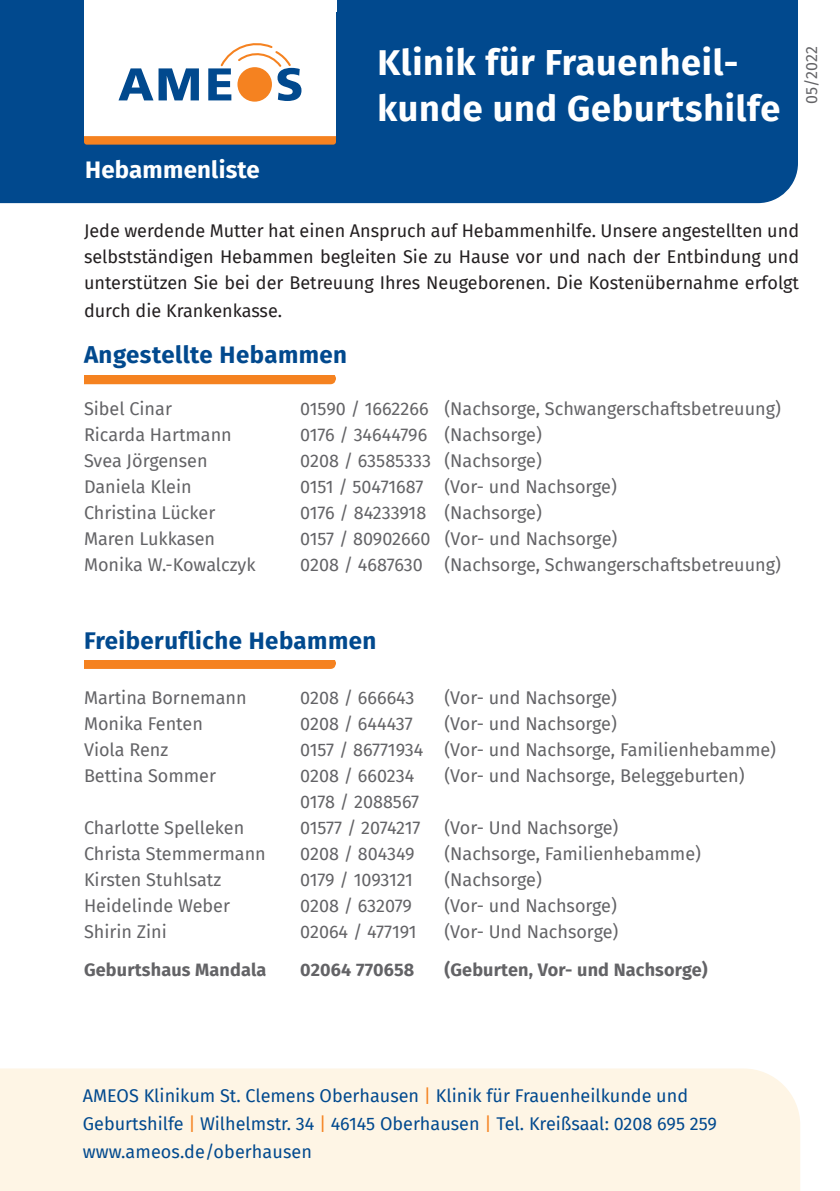
<style>
.page{position:relative;width:840px;height:1191px;background:#fff}
.page>*{position:absolute;margin:0;border:0;box-sizing:border-box;transform-origin:0 0}
.t1{font:700 36px/46px "Fira Sans";letter-spacing:.02em;color:#fff}
.t2{font:700 24px "Fira Sans";letter-spacing:.02em;color:#01498e}
.t3{font:700 24px "Fira Sans";letter-spacing:.01em;color:#fff}
.t4{font:18px "Fira Sans";color:#636366}
.t5{font:18px/26px "Fira Sans";color:#231f20;text-align:justify}
.t6{font:18px/28px "Fira Sans";color:#01498e}
.t7{font:700 18px "Fira Sans";letter-spacing:.01em;color:#636366}
.t8{font:18px "Fira Sans";letter-spacing:-.02em;color:#636366}
.t9{font:16px "Fira Sans";letter-spacing:.02em;color:#636366}
.s1{color:#f58220}
</style>
<div class="page">
<div style="left:0;top:1068px;width:799px;height:123px;background:#fef5e5"></div>
<div style="left:0;top:0;width:797px;height:203px;background:#01498e"></div>
<div style="left:84px;top:0;width:252px;height:136px;background:#fff"></div>
<svg style="left:118px;top:68px;width:81px;height:32px"></svg>
<svg style="left:208px;top:43px;width:93px;height:58px"></svg>
<div style="left:237px;top:67px;width:35px;height:35px;background:#f58220;border-radius:50%"></div>
<svg style="left:84px;top:136px;width:252px;height:9px;background:#ea8127"></svg>
<div style="left:84px;top:376px;width:252px;height:8px;background:#f58220"></div>
<svg style="left:84px;top:660px;width:252px;height:9px;background:#f58322"></svg>
<h2 class="t3" style="left:85px;top:149px;width:176px">Hebammenliste</h2>
<h1 class="t1" style="left:377px;top:37px;width:404px">Klinik für Frauenheil&shy;kunde und Geburtshilfe</h1>
<p class="t9" style="left:799px;top:104px;width:60px;rotate:-90deg">05/2022</p>
<p class="t5" style="left:84px;top:218px;width:716px">Jede werdende Mutter hat einen Anspruch auf Hebammenhilfe. Unsere angestellten und selbstständigen Hebammen begleiten Sie zu Hause vor und nach der Entbindung und unterstützen Sie bei der Betreuung Ihres Neugeborenen. Die Kostenübernahme erfolgt</p>
<p class="t5" style="left:84px;top:298px;width:199px">durch die Krankenkasse.</p>
<h2 class="t2" style="left:84px;top:334px;width:264px">Angestellte Hebammen</h2>
<p class="t4" style="left:84px;top:395px;width:89px">Sibel Cinar</p>
<p class="t4" style="left:300px;top:395px;width:482px">01590 / 1662266 (Nachsorge, Schwangerschaftsbetreuung)</p>
<p class="t4" style="left:84px;top:421px;width:149px">Ricarda Hartmann</p>
<p class="t4" style="left:300px;top:421px;width:243px">0176 / 34644796 (Nachsorge)</p>
<p class="t4" style="left:84px;top:447px;width:125px">Svea Jörgensen</p>
<p class="t4" style="left:300px;top:447px;width:243px">0208 / 63585333 (Nachsorge)</p>
<p class="t4" style="left:84px;top:473px;width:109px">Daniela Klein</p>
<p class="t4" style="left:300px;top:473px;width:318px">0151 / 50471687 (Vor- und Nachsorge)</p>
<p class="t4" style="left:84px;top:499px;width:133px">Christina Lücker</p>
<p class="t4" style="left:300px;top:499px;width:243px">0176 / 84233918 (Nachsorge)</p>
<p class="t4" style="left:84px;top:525px;width:133px">Maren Lukkasen</p>
<p class="t4" style="left:300px;top:525px;width:318px">0157 / 80902660 (Vor- und Nachsorge)</p>
<p class="t4" style="left:84px;top:551px;width:173px">Monika W.-Kowalczyk</p>
<p class="t4" style="left:300px;top:551px;width:482px">0208 / 4687630 (Nachsorge, Schwangerschaftsbetreuung)</p>
<h2 class="t2" style="left:84px;top:620px;width:294px">Freiberufliche Hebammen</h2>
<p class="t4" style="left:84px;top:684px;width:164px">Martina Bornemann</p>
<p class="t4" style="left:300px;top:684px;width:116px">0208 / 666643</p>
<p class="t4" style="left:444px;top:684px;width:174px">(Vor- und Nachsorge)</p>
<p class="t4" style="left:84px;top:710px;width:120px">Monika Fenten</p>
<p class="t4" style="left:300px;top:710px;width:114px">0208 / 644437</p>
<p class="t4" style="left:444px;top:710px;width:174px">(Vor- und Nachsorge)</p>
<p class="t4" style="left:84px;top:736px;width:86px">Viola Renz</p>
<p class="t4" style="left:300px;top:736px;width:477px">0157 / 86771934 (Vor- und Nachsorge, Familienhebamme)</p>
<p class="t4" style="left:84px;top:762px;width:133px">Bettina Sommer</p>
<p class="t4" style="left:300px;top:762px;width:115px">0208 / 660234</p>
<p class="t4" style="left:444px;top:762px;width:301px">(Vor- und Nachsorge, Beleggeburten)</p>
<p class="t4" style="left:300px;top:788px;width:120px">0178 / 2088567</p>
<p class="t4" style="left:84px;top:814px;width:162px">Charlotte Spelleken</p>
<p class="t8" style="left:300px;top:814px;width:122px">01577 / 2074217</p>
<p class="t4" style="left:444px;top:814px;width:175px">(Vor- Und Nachsorge)</p>
<p class="t4" style="left:84px;top:840px;width:183px">Christa Stemmermann</p>
<p class="t4" style="left:300px;top:840px;width:116px">0208 / 804349</p>
<p class="t4" style="left:444px;top:840px;width:258px">(Nachsorge, Familienhebamme)</p>
<p class="t4" style="left:84px;top:866px;width:139px">Kirsten Stuhlsatz</p>
<p class="t8" style="left:300px;top:866px;width:114px">0179 / 1093121</p>
<p class="t4" style="left:444px;top:866px;width:99px">(Nachsorge)</p>
<p class="t4" style="left:84px;top:892px;width:147px">Heidelinde Weber</p>
<p class="t4" style="left:300px;top:892px;width:113px">0208 / 632079</p>
<p class="t4" style="left:444px;top:892px;width:174px">(Vor- und Nachsorge)</p>
<p class="t4" style="left:84px;top:918px;width:84px">Shirin Zini</p>
<p class="t4" style="left:300px;top:918px;width:118px">02064 / 477191</p>
<p class="t4" style="left:444px;top:918px;width:175px">(Vor- Und Nachsorge)</p>
<p class="t7" style="left:84px;top:954px;width:184px">Geburtshaus Mandala</p>
<p class="t7" style="left:300px;top:954px;width:116px">02064 770658</p>
<p class="t7" style="left:444px;top:954px;width:265px">(Geburten, Vor- und Nachsorge)</p>
<p class="t6" style="left:83px;top:1081px;width:635px">AMEOS Klinikum St. Clemens Oberhausen <span class="s1">|</span> Klinik für Frauenheilkunde und<br>Geburtshilfe <span class="s1">|</span> Wilhelmstr. 34 <span class="s1">|</span> 46145 Oberhausen <span class="s1">|</span> Tel. Kreißsaal: 0208 695 259 www.ameos.de/oberhausen</p>
</div>
